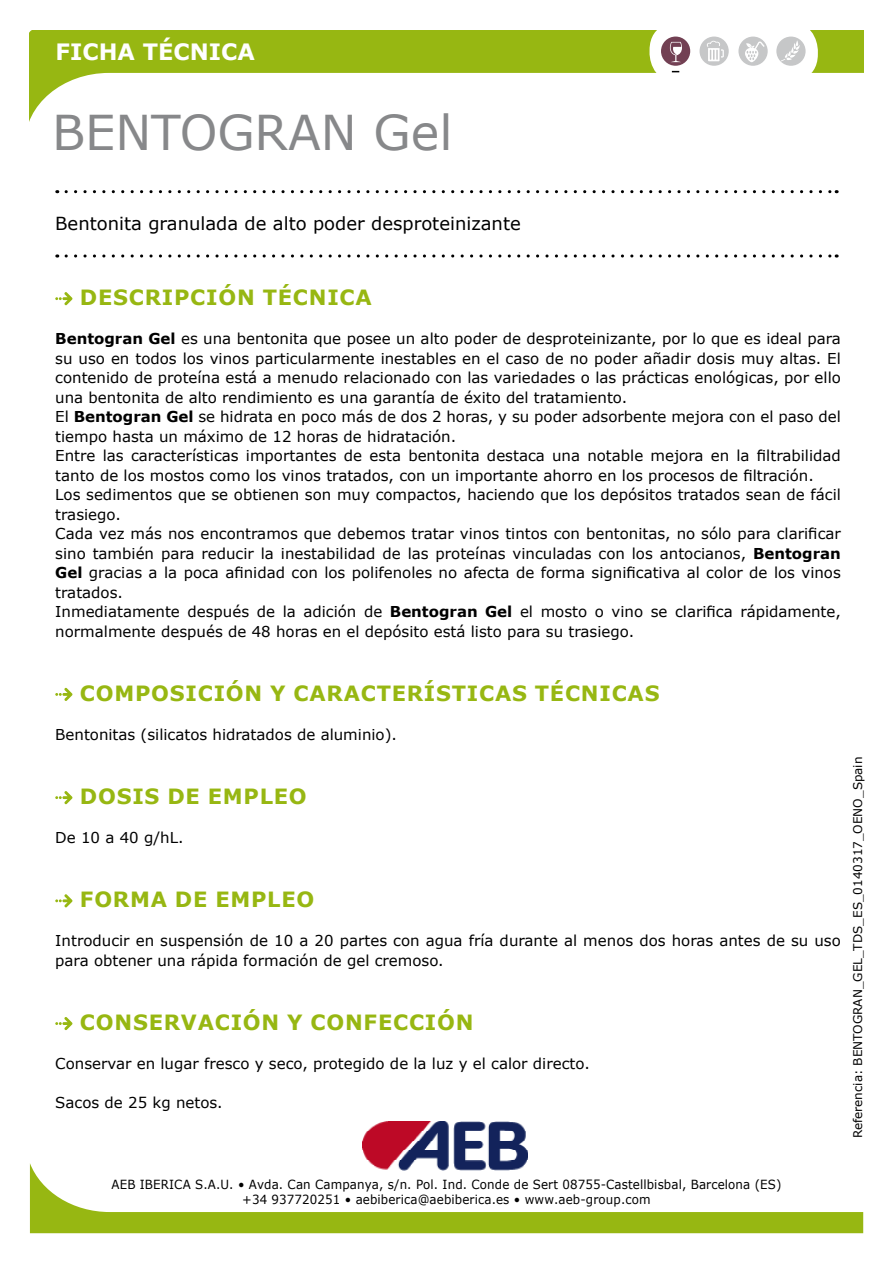
<style>
.page{position:relative;width:893px;height:1263px;background:#fff}
.page>*{position:absolute;margin:0;border:0;box-sizing:border-box;transform-origin:0 0}
.t1{font:48px "Verdana";color:#87888a}
.t2{font:700 22.5px "Verdana";color:#fff}
.t3{font:700 21px "Verdana";letter-spacing:.035em;color:#97b712}
.t4{font:18px "Verdana";color:#000}
.t5{font:15px/19.5px "Verdana";color:#000}
.t6{font:12.6px/15.1px "Verdana";letter-spacing:.01em;color:#000;text-align:center;scale:.94 1}
.t7{font:12px "Verdana";color:#000}
.s1{font-weight:700}
</style>
<div class="page">
<img style="left:363px;top:1121px;width:164px;height:42px">
<svg style="left:30px;top:1163px;width:833px;height:70px"></svg>
<svg style="left:30px;top:30px;width:833px;height:89px"></svg>
<div style="left:651px;top:22px;width:167px;height:60px;background:#fff;border-radius:28px"></div>
<div style="left:776px;top:37px;width:30px;height:29px;background:#c6c7c8;border-radius:50%"></div>
<svg style="left:781px;top:41px;width:19px;height:20px"></svg>
<div style="left:738px;top:37px;width:30px;height:29px;background:#c6c7c8;border-radius:50%"></div>
<div style="left:661px;top:37px;width:29px;height:29px;background:#724053;border-radius:50%"></div>
<div style="left:699px;top:37px;width:30px;height:29px;background:#c6c7c8;border-radius:50%"></div>
<svg style="left:707px;top:41px;width:17px;height:20px"></svg>
<svg style="left:670px;top:42px;width:12px;height:20px"></svg>
<svg style="left:745px;top:41px;width:20px;height:21px"></svg>
<svg style="left:66px;top:190px;width:771px;height:3px"></svg>
<svg style="left:66px;top:254px;width:771px;height:4px"></svg>
<svg style="left:55px;top:292px;width:17px;height:13px"></svg>
<svg style="left:55px;top:688px;width:17px;height:13px"></svg>
<svg style="left:55px;top:791px;width:17px;height:13px"></svg>
<svg style="left:55px;top:894px;width:17px;height:13px"></svg>
<svg style="left:55px;top:1017px;width:17px;height:13px"></svg>
<h2 class="t2" style="left:56px;top:36px;width:201px">FICHA TÉCNICA</h2>
<h1 class="t1" style="left:52px;top:100px;width:402px">BENTOGRAN Gel</h1>
<p class="t4" style="left:55px;top:212px;width:467px">Bentonita granulada de alto poder desproteinizante</p>
<h3 class="t3" style="left:80px;top:283px;width:293px">DESCRIPCIÓN TÉCNICA</h3>
<p class="t5" style="left:55px;top:329px;width:787px"><span class="s1">Bentogran Gel</span> es una bentonita que posee un alto poder de desproteinizante, por lo que es ideal para su uso en todos los vinos particularmente inestables en el caso de no poder añadir dosis muy altas. El contenido de proteína está a menudo relacionado con las variedades o las prácticas enológicas, por ello una bentonita de alto rendimiento es una garantía de éxito del tratamiento.<br>El <span class="s1">Bentogran Gel</span> se hidrata en poco más de dos 2 horas, y su poder adsorbente mejora con el paso del tiempo hasta un máximo de 12 horas de hidratación.<br>Entre las características importantes de esta bentonita destaca una notable mejora en la filtrabilidad tanto de los mostos como los vinos tratados, con un importante ahorro en los procesos de filtración.<br>Los sedimentos que se obtienen son muy compactos, haciendo que los depósitos tratados sean de fácil trasiego.<br>Cada vez más nos encontramos que debemos tratar vinos tintos con bentonitas, no sólo para clarificar sino también para reducir la inestabilidad de las proteínas vinculadas con los antocianos, <span class="s1">Bentogran Gel</span> gracias a la poca afinidad con los polifenoles no afecta de forma significativa al color de los vinos tratados.<br>Inmediatamente después de la adición de <span class="s1">Bentogran Gel</span> el mosto o vino se clarifica rápidamente, normalmente después de 48 horas en el depósito está listo para su trasiego.</p>
<h3 class="t3" style="left:80px;top:678px;width:581px">COMPOSICIÓN Y CARACTERÍSTICAS TÉCNICAS</h3>
<p class="t5" style="left:55px;top:725px;width:343px">Bentonitas (silicatos hidratados de aluminio).</p>
<h3 class="t3" style="left:80px;top:782px;width:228px">DOSIS DE EMPLEO</h3>
<p class="t5" style="left:55px;top:828px;width:130px">De 10 a 40 g/hL.</p>
<h3 class="t3" style="left:80px;top:885px;width:236px">FORMA DE EMPLEO</h3>
<p class="t5" style="left:55px;top:931px;width:787px">Introducir en suspensión de 10 a 20 partes con agua fría durante al menos dos horas antes de su uso para obtener una rápida formación de gel cremoso.</p>
<h3 class="t3" style="left:80px;top:1007px;width:395px">CONSERVACIÓN Y CONFECCIÓN</h3>
<p class="t5" style="left:55px;top:1054px;width:536px">Conservar en lugar fresco y seco, protegido de la luz y el calor directo.</p>
<p class="t5" style="left:55px;top:1093px;width:169px">Sacos de 25 kg netos.</p>
<p class="t7" style="left:850px;top:1138px;width:383px;rotate:-90deg">Referencia: BENTOGRAN_GEL_TDS_ES_0140317_OENO_Spain</p>
<p class="t6" style="left:112px;top:1176px;width:714px">AEB IBERICA S.A.U. • Avda. Can Campanya, s/n. Pol. Ind. Conde de Sert 08755-Castellbisbal, Barcelona (ES) +34 937720251 • aebiberica@aebiberica.es • www.aeb-group.com</p>
</div>
